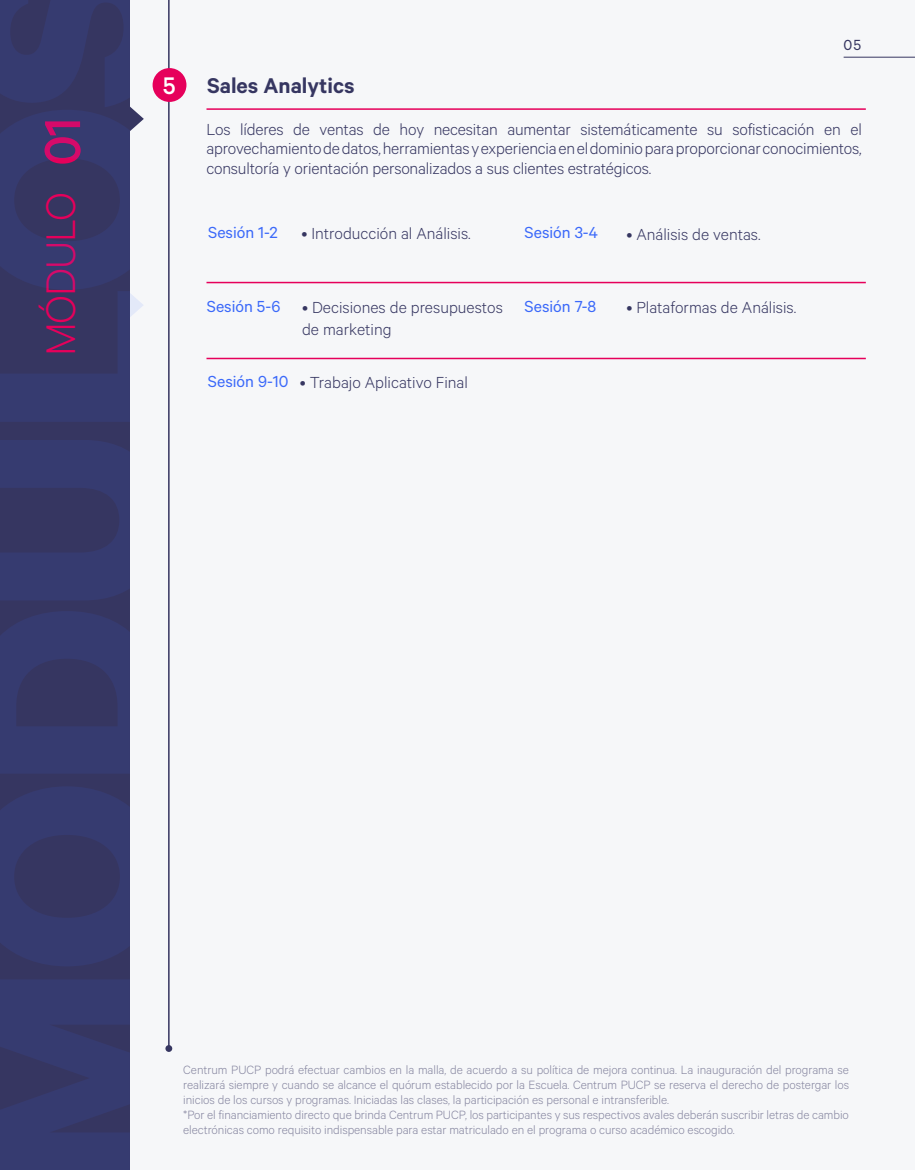
<style>
.page{position:relative;width:915px;height:1170px;background:#fff}
.page>*{position:absolute;margin:0;border:0;box-sizing:border-box;transform-origin:0 0}
.t1{font:500 57px "Calibre";color:#e6005b}
.t2{font:300 46.5px "Calibre";letter-spacing:-.025em;color:#e6005b}
.t3{font:500 27px "Calibre";color:#fff}
.t4{font:600 24px "Calibre";color:#363661}
.t5{font:300 18px/21.6px "Calibre";letter-spacing:-.01em;color:#363661}
.t6{font:18px "Calibre";color:#3b69fa}
.t7{font:16.5px "Calibre";color:#363661}
.t8{font:300 13.5px/15px "Calibre";letter-spacing:-.005em;color:#8686a0}
</style>
<div class="page">
<div style="left:0;top:0;width:914px;height:1169px;background:#f6f7f9"></div>
<hr style="left:843px;top:57px;width:71px;height:1px;background:#363661">
<div style="left:0;top:0;width:130px;height:1169px;background:#363661"></div>
<svg style="left:130px;top:106px;width:14px;height:25px"></svg>
<svg style="left:165px;top:1044px;width:7px;height:7px"></svg>
<hr style="left:168px;top:0;width:1px;height:1048px;background:#363661">
<hr style="left:206px;top:108px;width:659px;height:2px;background:#e6005b">
<hr style="left:206px;top:282px;width:659px;height:1px;background:#e6005b">
<hr style="left:206px;top:358px;width:659px;height:1px;background:#e6005b">
<div style="left:152px;top:68px;width:34px;height:34px;background:#e6005b;border-radius:50%"></div>
<h1 class="t1" style="left:29px;top:166px;width:50px;rotate:-90deg">01</h1>
<h2 class="t2" style="left:34px;top:356px;width:165px;rotate:-90deg">MÓDULO</h2>
<h3 class="t3" style="left:163px;top:69px;width:14px">5</h3>
<h3 class="t4" style="left:207px;top:72px;width:149px">Sales Analytics</h3>
<p class="t7" style="left:843px;top:36px;width:19px">05</p>
<h3 class="t5" style="left:206px;top:119px;width:656px;line-height:19.5px">Los líderes de ventas de hoy necesitan aumentar sistemáticamente su sofisticación en el aprovechamiento de datos, herramientas y experiencia en el dominio para proporcionar conocimientos,</h3>
<h3 class="t5" style="left:206px;top:156px;width:446px">consultoría y orientación personalizados a sus clientes estratégicos.</h3>
<h3 class="t6" style="left:208px;top:222px;width:71px">Sesión 1-2</h3>
<h3 class="t5" style="left:301px;top:222px;width:171px">• Introducción al Análisis.</h3>
<h3 class="t6" style="left:524px;top:222px;width:75px">Sesión 3-4</h3>
<h3 class="t6" style="left:207px;top:296px;width:75px">Sesión 5-6</h3>
<h3 class="t6" style="left:208px;top:371px;width:82px">Sesión 9-10</h3>
<h3 class="t5" style="left:302px;top:296px;width:202px">• Decisiones de presupuestos de marketing</h3>
<h3 class="t5" style="left:300px;top:370px;width:169px">• Trabajo Aplicativo Final</h3>
<h3 class="t6" style="left:524px;top:296px;width:73px">Sesión 7-8</h3>
<h3 class="t5" style="left:626px;top:223px;width:136px">• Análisis de ventas.</h3>
<h3 class="t5" style="left:626px;top:296px;width:171px">• Plataformas de Análisis.</h3>
<p class="t8" style="left:183px;top:1061px;width:667px">Centrum PUCP podrá efectuar cambios en la malla, de acuerdo a su política de mejora continua. La inauguración del programa se realizará siempre y cuando se alcance el quórum establecido por la Escuela. Centrum PUCP se reserva el derecho de postergar los inicios de los cursos y programas. Iniciadas las clases, la participación es personal e intransferible.<br>*Por el financiamiento directo que brinda Centrum PUCP, los participantes y sus respectivos avales deberán suscribir letras de cambio electrónicas como requisito indispensable para estar matriculado en el programa o curso académico escogido.</p>
</div>
